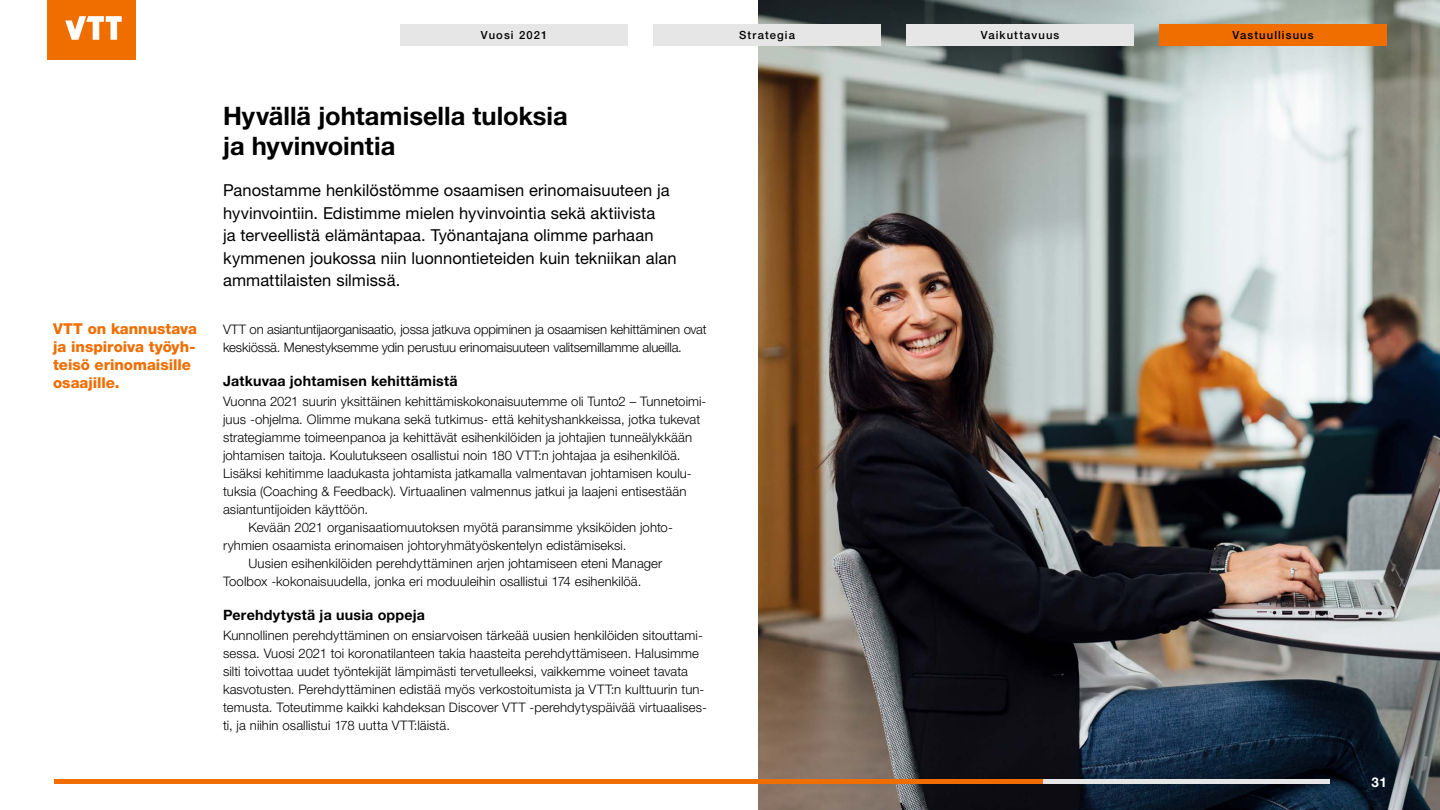
<style>
.page{position:relative;width:1440px;height:810px;background:#fff}
.page>*{position:absolute;margin:0;border:0;box-sizing:border-box;transform-origin:0 0}
.t1{font:700 25.5px/30px "Helvetica Neue LT Std";color:#000}
.t2{font:16.5px/22.5px "Helvetica Neue LT Std";letter-spacing:.005em;color:#000}
.t3{font:800 15px/18px "Helvetica Neue LT Std";color:#f06e00}
.t4{font:700 14.25px "Helvetica Neue LT Std";letter-spacing:.015em;color:#000}
.t5{font:700 13.5px "Helvetica Neue LT Std";color:#fff}
.t6{font:300 13.12px/18px "Helvetica Neue LT Std";letter-spacing:.005em;color:#000}
.t7{font:300 13.12px/18px "Helvetica Neue LT Std";letter-spacing:-.015em;color:#000}
.t8{font:500 11.25px "Helvetica Neue LT Std";letter-spacing:.1em;color:#000}
</style>
<div class="page">
<img style="left:758px;top:0;width:682px;height:810px">
<hr style="left:55px;top:780px;width:1275px;height:4px;background:#e6e6e6">
<hr style="left:54px;top:780px;width:989px;height:4px;background:#f06e00">
<div style="left:48px;top:0;width:88px;height:59px;background:#f06e00"></div>
<svg style="left:65px;top:16px;width:57px;height:24px"></svg>
<div style="left:400px;top:24px;width:228px;height:22px;background:#e6e6e6"></div>
<div style="left:653px;top:24px;width:228px;height:22px;background:#e6e6e6"></div>
<div style="left:906px;top:24px;width:228px;height:22px;background:#e6e6e6"></div>
<div style="left:1159px;top:24px;width:228px;height:22px;background:#f06e00"></div>
<p class="t3" style="left:53px;top:319px;width:145px">VTT on kannustava ja inspiroiva työyh&shy;teisö erinomaisille osaajille.</p>
<p class="t8" style="left:481px;top:29px;width:68px">Vuosi 2021</p>
<p class="t8" style="left:739px;top:29px;width:57px">Strategia</p>
<p class="t8" style="left:981px;top:29px;width:80px">Vaikuttavuus</p>
<p class="t8" style="left:1233px;top:29px;width:83px">Vastuullisuus</p>
<h1 class="t1" style="left:223px;top:100px;width:346px">Hyvällä johtamisella tuloksia ja hyvinvointia</h1>
<p class="t2" style="left:223px;top:179px;width:455px">Panostamme henkilöstömme osaamisen erinomaisuuteen ja hyvinvointiin. Edistimme mielen hyvinvointia sekä aktiivista<br>ja terveellistä elämäntapaa. Työnantajana olimme parhaan kymmenen joukossa niin luonnontieteiden kuin tekniikan alan ammattilaisten silmissä.</p>
<p class="t7" style="left:223px;top:320px;width:485px">VTT on asiantuntijaorganisaatio, jossa jatkuva oppiminen ja osaamisen kehittäminen ovat keskiössä. Menestyksemme ydin perustuu erinomaisuuteen valitsemillamme alueilla.</p>
<p class="t4" style="left:223px;top:372px;width:236px">Jatkuvaa johtamisen kehittämistä</p>
<p class="t6" style="left:223px;top:392px;width:485px">Vuonna 2021 suurin yksittäinen kehittämiskokonaisuutemme oli Tunto2 – Tunnetoimi-</p>
<p class="t6" style="left:223px;top:410px;width:479px">juus -ohjelma. Olimme mukana sekä tutkimus- että kehityshankkeissa, jotka tukevat</p>
<p class="t6" style="left:223px;top:428px;width:471px">strategiamme toimeenpanoa ja kehittävät esihenkilöiden ja johtajien tunneälykkään</p>
<p class="t6" style="left:223px;top:446px;width:459px">johtamisen taitoja. Koulutukseen osallistui noin 180 VTT:n johtajaa ja esihenkilöä.</p>
<p class="t6" style="left:223px;top:464px;width:470px">Lisäksi kehitimme laadukasta johtamista jatkamalla valmentavan johtamisen koulu-</p>
<p class="t6" style="left:223px;top:482px;width:465px">tuksia (Coaching &amp; Feedback). Virtuaalinen valmennus jatkui ja laajeni entisestään</p>
<p class="t6" style="left:223px;top:500px;width:147px">asiantuntijoiden käyttöön.</p>
<p class="t6" style="left:249px;top:518px;width:426px">Kevään 2021 organisaatiomuutoksen myötä paransimme yksiköiden johto-</p>
<p class="t6" style="left:223px;top:536px;width:405px">ryhmien osaamista erinomaisen johtoryhmätyöskentelyn edistämiseksi.</p>
<p class="t6" style="left:249px;top:554px;width:415px">Uusien esihenkilöiden perehdyttäminen arjen johtamiseen eteni Manager</p>
<p class="t6" style="left:223px;top:572px;width:420px">Toolbox -kokonaisuudella, jonka eri moduuleihin osallistui 174 esihenkilöä.</p>
<p class="t4" style="left:223px;top:606px;width:204px">Perehdytystä ja uusia oppeja</p>
<p class="t6" style="left:223px;top:626px;width:485px">Kunnollinen perehdyttäminen on ensiarvoisen tärkeää uusien henkilöiden sitouttami&shy;sessa. Vuosi 2021 toi koronatilanteen takia haasteita perehdyttämiseen. Halusimme silti toivottaa uudet työntekijät lämpimästi tervetulleeksi, vaikkemme voineet tavata kasvotusten. Perehdyttäminen edistää myös verkostoitumista ja VTT:n kulttuurin tun&shy;temusta. Toteutimme kaikki kahdeksan Discover VTT -perehdytyspäivää virtuaalises&shy;ti, ja niihin osallistui 178 uutta VTT:läistä.</p>
<p class="t5" style="left:1372px;top:774px;width:17px">31</p>
</div>
